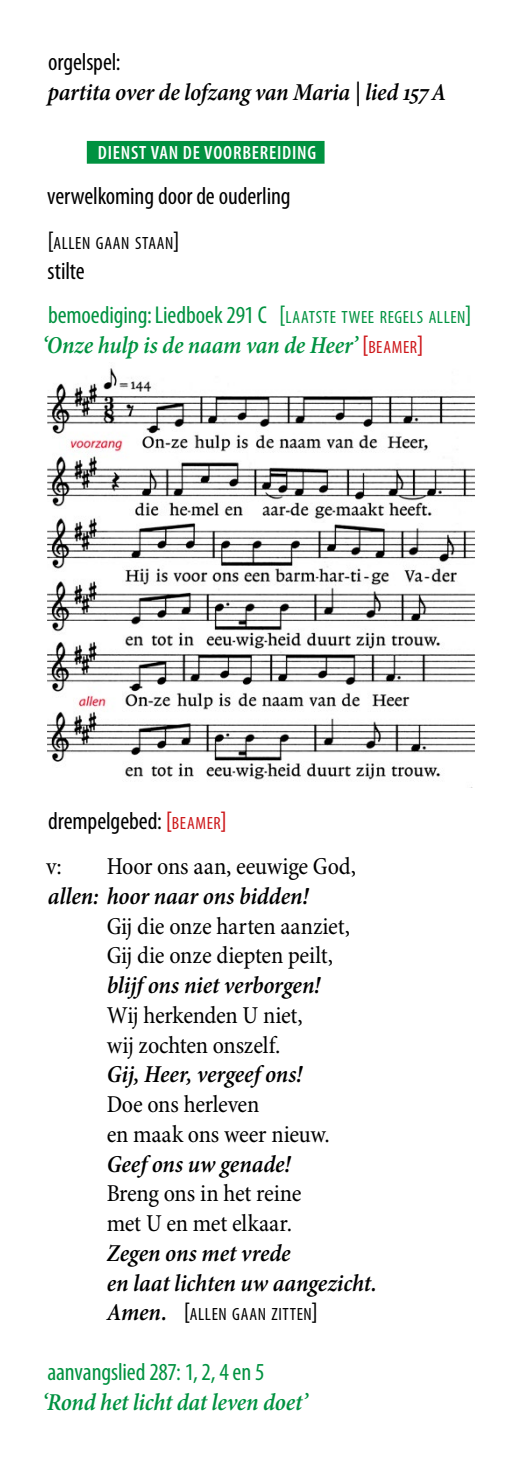
<style>
.page{position:relative;width:521px;height:1474px;background:#fff}
.page>*{position:absolute;margin:0;border:0;box-sizing:border-box;transform-origin:0 0}
.dialoog_-_voorganger{font:condensed 24.5px "Minion Pro";letter-spacing:-.01em;color:#000}
.dialoog_-_gemeente{font:italic 600 condensed 24.5px "Minion Pro";letter-spacing:-.005em;color:#000}
.structuur_in_kleur{font:condensed 24.5px "Myriad Pro";letter-spacing:-.005em;color:#009240}
.structuur{font:condensed 24.5px "Myriad Pro";letter-spacing:-.005em;color:#000}
.lied{font:italic 600 condensed 24.5px "Minion Pro";letter-spacing:-.01em;color:#009240}
.lied-2{font:italic 600 condensed 24.5px "Minion Pro";letter-spacing:-.01em;color:#000}
.hoofdstructuur_litur{font:600 condensed 19.25px "Myriad Pro";letter-spacing:.04em;color:#fff}
.dialoog_-_gemeente-2{font:condensed 17.68px "Myriad Pro";letter-spacing:.035em;color:#000}
.structuur-2{font:condensed 17.68px "Myriad Pro";letter-spacing:.035em;color:#000}
.s1{font-size:25.38px}
.s2{font-size:17.68px}
.s3{font-family:"Myriad Pro";font-weight:400;font-style:normal;font-size:25.38px;color:#cd171a}
.s4{font-family:"Myriad Pro";font-weight:400;font-style:normal;font-size:17.68px;color:#cd171a}
.s5{font-size:25.38px;color:#cd171a}
.s6{font-size:17.68px;color:#cd171a}
.s7{font-family:"Minion Pro";font-weight:600;font-style:italic;font-size:24.5px}
</style>
<div class="page">
<div style="left:87px;top:141px;width:237px;height:23px;background:#009240"></div>
<img style="left:47px;top:368px;width:427px;height:420px">
<p class="structuur" style="left:48px;top:48px;width:74px">orgelspel:</p>
<p class="lied-2" style="left:47px;top:78px;width:400px">partita over de lofzang van Maria | lied 157A</p>
<p class="hoofdstructuur_litur" style="left:98px;top:142px;width:220px">DIENST VAN DE VOORBEREIDING</p>
<p class="structuur" style="left:47px;top:181px;width:245px">verwelkoming door de ouderling</p>
<p class="structuur-2" style="left:47px;top:232px;width:134px"><span class="s1">[</span>ALLEN GAAN STAAN<span class="s1">]</span></p>
<p class="structuur" style="left:48px;top:256px;width:39px">stilte</p>
<p class="structuur_in_kleur" style="left:48px;top:300px;width:425px">bemoediging:Liedboek 291 C <span class="s1">[</span><span class="s2">LAATSTE TWEE REGELS ALLEN</span><span class="s1">]</span></p>
<p class="lied" style="left:42px;top:331px;width:383px">‘Onze hulp is de naam van de Heer’ <span class="s3">[</span><span class="s4">BEAMER</span><span class="s3">]</span></p>
<p class="structuur" style="left:48px;top:806px;width:180px">drempelgebed: <span class="s5">[</span><span class="s6">BEAMER</span><span class="s5">]</span></p>
<p class="dialoog_-_voorganger" style="left:46px;top:851px;width:17px">v:</p>
<p class="dialoog_-_voorganger" style="left:107px;top:851px;width:251px">Hoor ons aan, eeuwige God,</p>
<p class="dialoog_-_gemeente" style="left:48px;top:881px;width:262px">allen: hoor naar ons bidden!</p>
<p class="dialoog_-_voorganger" style="left:107px;top:911px;width:245px">Gij die onze harten aanziet,</p>
<p class="dialoog_-_voorganger" style="left:107px;top:940px;width:228px">Gij die onze diepten peilt,</p>
<p class="dialoog_-_gemeente" style="left:107px;top:970px;width:215px">blijf ons niet verborgen!</p>
<p class="dialoog_-_voorganger" style="left:107px;top:1000px;width:198px">Wij herkenden U niet,</p>
<p class="dialoog_-_voorganger" style="left:107px;top:1030px;width:175px">wij zochten onszelf.</p>
<p class="dialoog_-_gemeente" style="left:107px;top:1059px;width:197px">Gij, Heer, vergeef ons!</p>
<p class="dialoog_-_voorganger" style="left:107px;top:1089px;width:154px">Doe ons herleven</p>
<p class="dialoog_-_voorganger" style="left:107px;top:1119px;width:225px">en maak ons weer nieuw.</p>
<p class="dialoog_-_gemeente" style="left:107px;top:1149px;width:185px">Geef ons uw genade!</p>
<p class="dialoog_-_voorganger" style="left:107px;top:1178px;width:196px">Breng ons in het reine</p>
<p class="dialoog_-_voorganger" style="left:107px;top:1208px;width:187px">met U en met elkaar.</p>
<p class="dialoog_-_gemeente" style="left:107px;top:1238px;width:186px">Zegen ons met vrede</p>
<p class="dialoog_-_gemeente" style="left:107px;top:1268px;width:272px">en laat lichten uw aangezicht.</p>
<p class="dialoog_-_gemeente-2" style="left:107px;top:1303px;width:213px"><span class="s7">Amen.</span> <span class="s1">[</span>ALLEN GAAN ZITTEN<span class="s1">]</span></p>
<p class="structuur_in_kleur" style="left:48px;top:1357px;width:218px">aanvangslied 287: 1, 2, 4 en 5</p>
<p class="lied" style="left:42px;top:1387px;width:267px">‘Rond het licht dat leven doet’</p>
</div>
